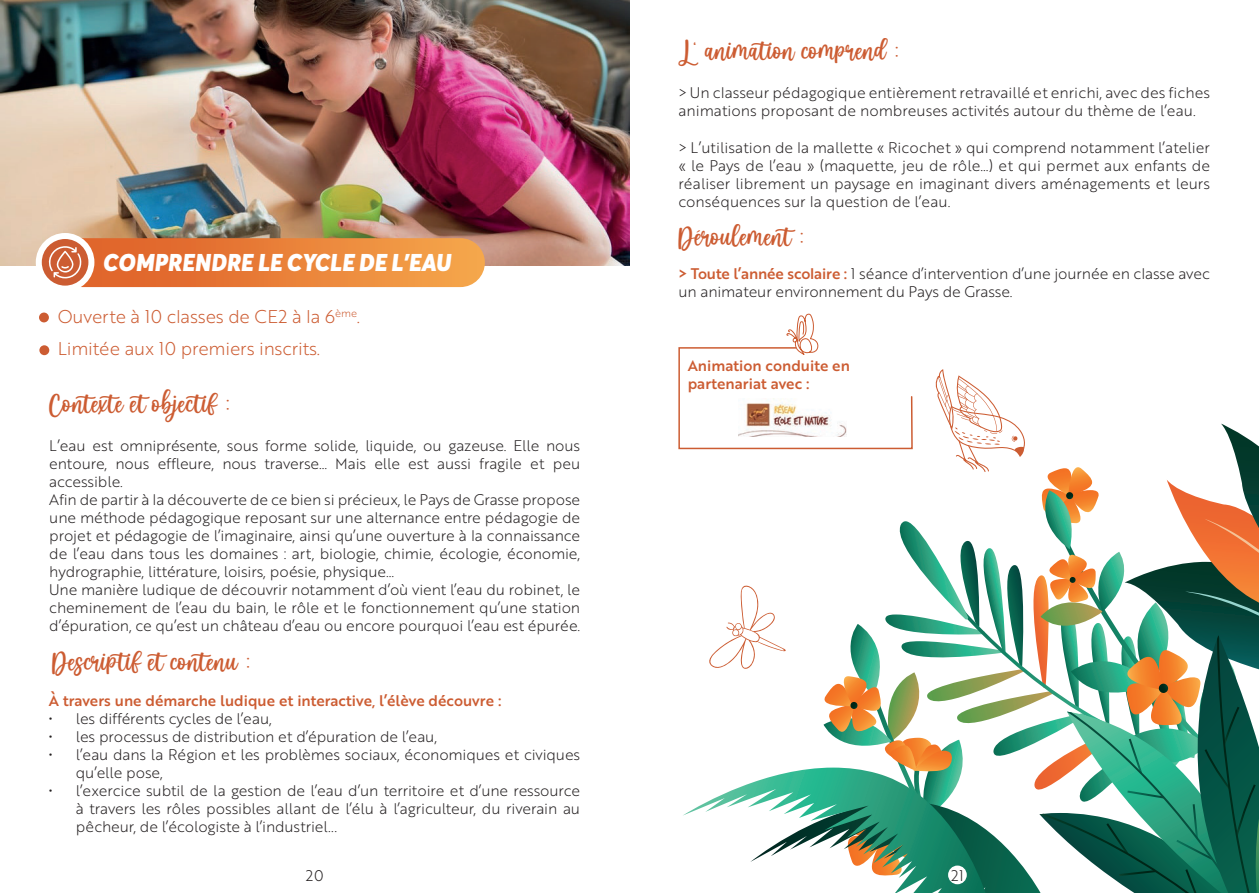
<style>
.page{position:relative;width:1259px;height:893px;background:#fff}
.page>*{position:absolute;margin:0;border:0;box-sizing:border-box;transform-origin:0 0}
.t1{font:37.5px "Baby Aletha";color:#cc5c32}
.t2{font:italic 900 24px "Averta";color:#fff}
.t3{font:18px/31.5px "Brother 1816 Light";letter-spacing:-.01em;color:#cc5c32}
.t4{font:15px/18px "Brother 1816 Light";letter-spacing:-.01em;color:#231f20}
.t5{font:15px/18px "Brother 1816 Medium";color:#cc5c32}
.s1{font-family:"Brother 1816 Medium";color:#cc5c32}
</style>
<div class="page">
<img style="left:0;top:0;width:629px;height:266px">
<div style="left:58px;top:238px;width:427px;height:49px;background:linear-gradient(to right,#df6536,#f4a144);border-radius:24px"></div>
<div style="left:39px;top:313px;width:10px;height:9px;background:#cc5c32;border-radius:50%"></div>
<div style="left:39px;top:345px;width:10px;height:10px;background:#cc5c32;border-radius:50%"></div>
<svg style="left:39px;top:236px;width:52px;height:53px"></svg>
<div style="left:36px;top:233px;width:58px;height:59px;border:6px solid #fff;border-radius:50%"></div>
<svg style="left:48px;top:245px;width:34px;height:34px"></svg>
<svg style="left:678px;top:313px;width:581px;height:580px"></svg>
<div style="left:948px;top:865px;width:18px;height:19px;background:#fff;border-radius:50%"></div>
<h1 class="t1" style="left:678px;top:34px;width:223px">L' animation comprend :</h1>
<p class="t4" style="left:678px;top:84px;width:533px">&gt; Un classeur pédagogique entièrement retravaillé et enrichi, avec des fiches animations proposant de nombreuses activités autour du thème de l’eau.</p>
<p class="t4" style="left:678px;top:138px;width:533px;text-align:justify">&gt; L’utilisation de la mallette « Ricochet » qui comprend notamment l’atelier « le Pays de l’eau » (maquette, jeu de rôle…) et qui permet aux enfants de réaliser librement un paysage en imaginant divers aménagements et leurs conséquences sur la question de l’eau.</p>
<h2 class="t2" style="left:103px;top:247px;width:350px">COMPRENDRE LE CYCLE DE L’EAU</h2>
<p class="t3" style="left:58px;top:301px;width:304px">Ouverte à 10 classes de CE2 à la 6<sup>ème</sup>.<br>Limitée aux 10 premiers inscrits.</p>
<h1 class="t1" style="left:49px;top:386px;width:184px">Contexte et objectif :</h1>
<p class="t4" style="left:49px;top:436px;width:532px">L’eau est omniprésente, sous forme solide, liquide, ou gazeuse. Elle nous entoure, nous effleure, nous traverse… Mais elle est aussi fragile et peu accessible.<br>Afin de partir à la découverte de ce bien si précieux, le Pays de Grasse propose une méthode pédagogique reposant sur une alternance entre pédagogie de projet et pédagogie de l’imaginaire, ainsi qu’une ouverture à la connaissance de l’eau dans tous les domaines : art, biologie, chimie, écologie, économie, hydrographie, littérature, loisirs, poésie, physique…<br>Une manière ludique de découvrir notamment d’où vient l’eau du robinet, le cheminement de l’eau du bain, le rôle et le fonctionnement qu’une station d’épuration, ce qu’est un château d’eau ou encore pourquoi l’eau est épurée.</p>
<h1 class="t1" style="left:52px;top:645px;width:201px">Descriptif et contenu :</h1>
<p class="t5" style="left:49px;top:691px;width:454px">À travers une démarche ludique et interactive, l’élève découvre :</p>
<p class="t4" style="left:49px;top:709px;width:224px">• les différents cycles de l’eau,</p>
<p class="t4" style="left:49px;top:727px;width:390px">• les processus de distribution et d’épuration de l’eau,</p>
<p class="t4" style="left:76px;top:745px;width:506px;text-indent:-27px">• l’eau dans la Région et les problèmes sociaux, économiques et civiques qu’elle pose,</p>
<p class="t4" style="left:76px;top:781px;width:506px;text-align:justify;text-indent:-27px">• l’exercice subtil de la gestion de l’eau d’un territoire et d’une ressource à travers les rôles possibles allant de l’élu à l’agriculteur, du riverain au pêcheur, de l’écologiste à l’industriel...</p>
<h1 class="t1" style="left:678px;top:220px;width:129px">Déroulement :</h1>
<p class="t4" style="left:678px;top:264px;width:533px"><span class="s1">&gt; Toute l’année scolaire :</span> 1 séance d’intervention d’une journée en classe avec un animateur environnement du Pays de Grasse.</p>
<p class="t5" style="left:688px;top:356px;width:164px">Animation conduite en partenariat avec :</p>
<p class="t4" style="left:306px;top:866px;width:19px">20</p>
<p class="t4" style="left:951px;top:866px;width:14px">21</p>
</div>
